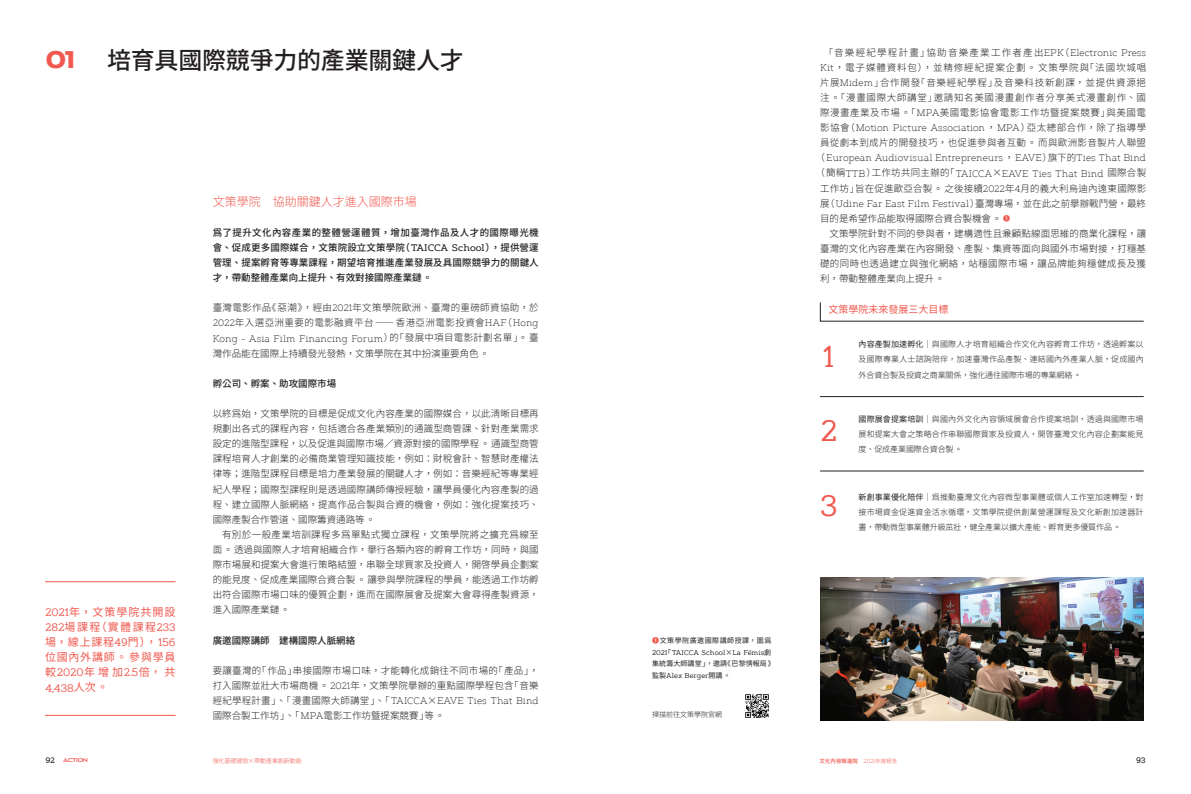
<style>
.page{position:relative;width:1191px;height:794px;background:#fff}
.page>*{position:absolute;margin:0;border:0;box-sizing:border-box;transform-origin:0 0}
.單元標{font:30px "Artegra Slab";color:#f0594f}
.單元標-2{font:24px "Gen Yo Gothic TW Medium TTF";letter-spacing:-.01em;color:#231f20}
.單元標-3{font:24px "Balgin Semi Bold Sm Expanded";color:#f0594f}
.中標{font:12px "Gen Yo Gothic TW Light TTF";color:#f0594f}
.抽言{font:11px/15.1px "Gen Yo Gothic TW Regular TTF";letter-spacing:.09em;color:#f0594f;text-align:justify}
.圖表標{font:10px "Gen Yo Gothic TW Regular TTF";color:#f0594f}
.內文{font:9.5px/15.1px "Gen Yo Gothic TW Light TTF";letter-spacing:.02em;color:#231f20;text-align:justify}
.內文-2{font:200 9.5px "Artegra Slab";color:#231f20}
.前言{font:9.5px/15.1px "Gen Yo Gothic TW Medium TTF";letter-spacing:.01em;color:#231f20;text-align:justify}
.內文-3{font:9.5px "Gen Yo Gothic TW Light TTF";letter-spacing:.13em;color:#231f20}
.內文-4{font:9.5px "Gen Yo Gothic TW Light TTF";letter-spacing:.075em;color:#231f20}
.內文-5{font:9.5px "Gen Yo Gothic TW Light TTF";letter-spacing:.09em;color:#231f20}
.內文-6{font:9.5px "Gen Yo Gothic TW Light TTF";letter-spacing:.055em;color:#231f20}
.內文-7{font:9.5px "Gen Yo Gothic TW Light TTF";letter-spacing:.07em;color:#231f20}
.段標{font:9.5px "Gen Yo Gothic TW Medium TTF";color:#231f20}
.內文-8{font:9.5px "Gen Yo Gothic TW Light TTF";color:#231f20}
.單元標-4{font:8px/15.1px "Gen Yo Gothic TW Light TTF";letter-spacing:.02em;color:#231f20;text-align:justify}
.t1{font:500 8px "Artegra Slab";color:#231f20}
.圖說{font:7px/11.5px "Gen Yo Gothic TW Regular TTF";letter-spacing:.07em;color:#231f20}
.圖說-2{font:7px "Gen Yo Gothic TW Light TTF";color:#231f20}
.單元標-5{font:6px "Gen Yo Gothic TW Light TTF";letter-spacing:-.01em;color:#f0594f}
.t2{font:5.5px "Gen Yo Gothic TW Medium TTF";color:#f0594f}
.t3{font:5.5px "Balgin Regular Sm Expanded";letter-spacing:-.05em;color:#f0594f}
.s1{font-family:"Artegra Slab"}
.s2{font-family:"Artegra Slab";font-weight:500}
.s3{font-family:"Artegra Slab";font-weight:200}
.s4{font-family:"Gen Yo Gothic TW Medium TTF";color:#f0594f}
.s5{font-family:"Gen Yo Gothic TW Light TTF";font-weight:400}
.s6{font-family:"Gen Yo Gothic TW Medium TTF";font-size:7px;color:#f0594f}
.s7{font-family:"Gen Yo Gothic TW Regular TTF"}
.s8{font-family:"Gen Yo Gothic TW Light TTF"}
</style>
<div class="page">
<img style="left:820px;top:577px;width:323px;height:143px">
<svg style="left:819px;top:302px;width:325px;height:20px"></svg>
<hr style="left:820px;top:396px;width:323px;height:1px;background:#231f20">
<hr style="left:820px;top:471px;width:323px;height:1px;background:#231f20">
<hr style="left:45px;top:581px;width:130px;height:1px;background:#f0594f">
<hr style="left:45px;top:715px;width:130px;height:1px;background:#f0594f">
<img style="left:745px;top:694px;width:24px;height:24px">
<p class="單元標-3" style="left:45px;top:43px;width:32px">01</p>
<p class="單元標-2" style="left:107px;top:46px;width:358px">培育具國際競爭力的產業關鍵人才</p>
<p class="抽言" style="left:45px;top:604px;width:132px"><span class="s1">2021</span>年，文策學院共開設<span class="s1">282</span>場課程（實體課程<span class="s1">233</span>場，線上課程<span class="s1">49</span>門），<span class="s1">156</span>位國內外講師。參與學員較<span class="s1">2020</span>年增加<span class="s1">2.5</span>倍，共<span class="s1">4,438</span>人次。</p>
<p class="中標" style="left:213px;top:195px;width:205px">文策學院　協助關鍵人才進入國際市場</p>
<p class="前言" style="left:213px;top:225px;width:327px">為了提升文化內容產業的整體營運體質，增加臺灣作品及人才的國際曝光機會、促成更多國際媒合，文策院設立文策學院（<span class="s2">TAICCA School</span>），提供營運管理、提案孵育等專業課程，期望培育推進產業發展及具國際競爭力的關鍵人才，帶動整體產業向上提升、有效對接國際產業鏈。</p>
<p class="內文" style="left:213px;top:300px;width:328px">臺灣電影作品《惡潮》，經由<span class="s3">2021</span>年文策學院歐洲、臺灣的重磅師資協助，於<span class="s3">2022</span>年入選亞洲重要的電影融資平台――香港亞洲電影投資會<span class="s3">HAF</span>（<span class="s3">Hong Kong - Asia Film Financing Forum</span>）的「發展中項目電影計劃名單」。臺灣作品能在國際上持續發光發熱，文策學院在其中扮演重要角色。</p>
<p class="段標" style="left:213px;top:378px;width:125px">孵公司、孵案、助攻國際市場</p>
<p class="內文" style="left:213px;top:406px;width:328px">以終為始，文策學院的目標是促成文化內容產業的國際媒合，以此淸晰目標再規劃出各式的課程內容，包括適合各產業類別的通識型商管課、針對產業需求設定的進階型課程，以及促進與國際市場／資源對接的國際學程。通識型商管課程培育人才創業的必備商業管理知識技能，例如：財稅會計、智慧財產權法律等；進階型課程目標是培力產業發展的關鍵人才，例如：音樂經紀等專業經紀人學程；國際型課程則是透過國際講師傳授經驗，讓學員優化內容產製的過程、建立國際人脈網絡，提高作品合製與合資的機會，例如：強化提案技巧、國際產製合作管道、國際籌資通路等。</p>
<p class="內文" style="left:213px;top:527px;width:327px;text-indent:9px">有別於一般產業培訓課程多為單點式獨立課程，文策學院將之擴充為線至面。透過與國際人才培育組織合作，擧行各類內容的孵育工作坊，同時，與國際市場展和提案大會進行策略結盟，串聯全球買家及投資人，開啟學員企劃案的能見度、促成產業國際合資合製。讓參與學院課程的學員，能透過工作坊孵出符合國際市場口味的優質企劃，進而在國際展會及提案大會尋得產製資源，進入國際產業鏈。</p>
<p class="段標" style="left:213px;top:635px;width:144px">廣邀國際講師　建構國際人脈網絡</p>
<p class="內文" style="left:213px;top:663px;width:327px">要讓臺灣的「作品」串接國際市場口味，才能轉化成銷往不同市場的「產品」，打入國際並壯大市場商機。<span class="s3">2021</span>年，文策學院擧辦的重點國際學程包含「音樂經紀學程計畫」、「漫畫國際大師講堂」、「<span class="s3">TAICCA</span>×<span class="s3">EAVE Ties That Bind</span>國際合製工作坊」、「<span class="s3">MPA</span>電影工作坊暨提案競賽」等。</p>
<p class="圖說" style="left:652px;top:635px;width:124px"><span class="s4">❶</span>文策學院廣邀國際講師授課，圖為<br><span class="s1">2021</span>「<span class="s1">TAICCA School</span>×<span class="s1">La Fémis</span>劇集統籌大師講堂」，邀請《巴黎情報局》監製<span class="s1">Alex Berger</span>開講。</p>
<p class="圖說-2" style="left:652px;top:710px;width:71px">掃描前往文策學院官網</p>
<p class="內文-3" style="left:823px;top:47px;width:324px">「音樂經紀學程計畫」協助音樂產業工作者產出<span class="s3">EPK</span>（<span class="s3">Electronic Press</span></p>
<p class="內文-5" style="left:820px;top:62px;width:328px"><span class="s3">Kit</span>，電子媒體資料包），並精修經紀提案企劃。文策學院與「法國坎城唱</p>
<p class="內文-4" style="left:820px;top:77px;width:327px">片展<span class="s3">Midem</span>」合作開發「音樂經紀學程」及音樂科技新創課，並提供資源挹</p>
<p class="內文-7" style="left:820px;top:92px;width:327px">注。「漫畫國際大師講堂」邀請知名美國漫畫創作者分享美式漫畫創作、國</p>
<p class="內文-6" style="left:820px;top:107px;width:327px">際漫畫產業及市場。「<span class="s3">MPA</span>美國電影協會電影工作坊暨提案競賽」與美國電</p>
<p class="內文-2" style="left:820px;top:121px;width:328px"><span class="s5">影協會（</span>Motion Picture Association<span class="s5">，</span>MPA<span class="s5">）亞太總部合作，除了指導學</span></p>
<p class="內文" style="left:820px;top:135px;width:327px">員從劇本到成片的開發技巧，也促進參與者互動。而與歐洲影音製片人聯盟</p>
<p class="內文-2" style="left:815px;top:152px;width:332px"><span class="s5">（</span>European Audiovisual Entrepreneurs<span class="s5">，</span>EAVE<span class="s5">）旗下的</span>Ties That Bind</p>
<p class="內文-2" style="left:815px;top:167px;width:332px"><span class="s5">（簡稱</span>TTB<span class="s5">）工作坊共同主辦的「</span>TAICCA<span class="s5">×</span>EAVE Ties That Bind <span class="s5">國際合製</span></p>
<p class="內文" style="left:820px;top:181px;width:327px">工作坊」旨在促進歐亞合製。之後接續<span class="s3">2022</span>年<span class="s3">4</span>月的義大利烏迪內遠東國際影</p>
<p class="內文-2" style="left:820px;top:197px;width:327px"><span class="s5">展（</span>Udine Far East Film Festival<span class="s5">）臺灣專場，並在此之前擧辦戰鬥營，最終</span></p>
<p class="內文-8" style="left:820px;top:213px;width:191px">目的是希望作品能取得國際合資合製機會。 <span class="s6">❶</span></p>
<p class="內文" style="left:820px;top:226px;width:328px;text-indent:9px">文策學院針對不同的參與者，建構適性且兼顧點線面思維的商業化課程，讓臺灣的文化內容產業在內容開發、產製、集資等面向與國外市場對接，打穩基礎的同時也透過建立與強化網絡，站穩國際市場，讓品牌能夠穩健成長及獲利，帶動整體產業向上提升。</p>
<p class="圖表標" style="left:828px;top:303px;width:121px">文策學院未來發展三大目標</p>
<p class="單元標" style="left:823px;top:336px;width:13px">1</p>
<p class="單元標" style="left:820px;top:410px;width:19px">2</p>
<p class="單元標" style="left:820px;top:484px;width:19px">3</p>
<p class="單元標-4" style="left:858px;top:337px;width:287px"><span class="s7">內容產製加速孵化│</span>與國際人才培育組織合作文化內容孵育工作坊，透過孵案以及國際專業人士諮詢陪伴，加速臺灣作品產製、連結國內外產業人脈，促成國內外合資合製及投資之商業關係，強化通往國際市場的專業網絡。</p>
<p class="單元標-4" style="left:858px;top:411px;width:287px"><span class="s7">國際展會提案培訓│</span>與國內外文化內容領域展會合作提案培訓，透過與國際市場展和提案大會之策略合作串聯國際買家及投資人，開啟臺灣文化內容企劃案能見度、促成產業國際合資合製。</p>
<p class="單元標-4" style="left:858px;top:490px;width:287px"><span class="s7">新創事業優化陪伴│</span>為推動臺灣文化內容微型事業體或個人工作室加速轉型，對接市場資金促進資金活水循環，文策學院提供創業營運課程及文化新創加速器計畫，帶動微型事業體升級茁壯，健全產業以擴大產能、孵育更多優質作品。</p>
<p class="t1" style="left:45px;top:754px;width:11px">92</p>
<p class="t1" style="left:1136px;top:754px;width:11px">93</p>
<p class="t3" style="left:63px;top:757px;width:26px">ACTION</p>
<p class="單元標-5" style="left:213px;top:757px;width:91px">強化基礎建設×帶動產業創新動能</p>
<p class="t2" style="left:819px;top:757px;width:79px">文化內容策進院 <span class="s3">2021</span><span class="s8">年度報吿</span></p>
</div>
